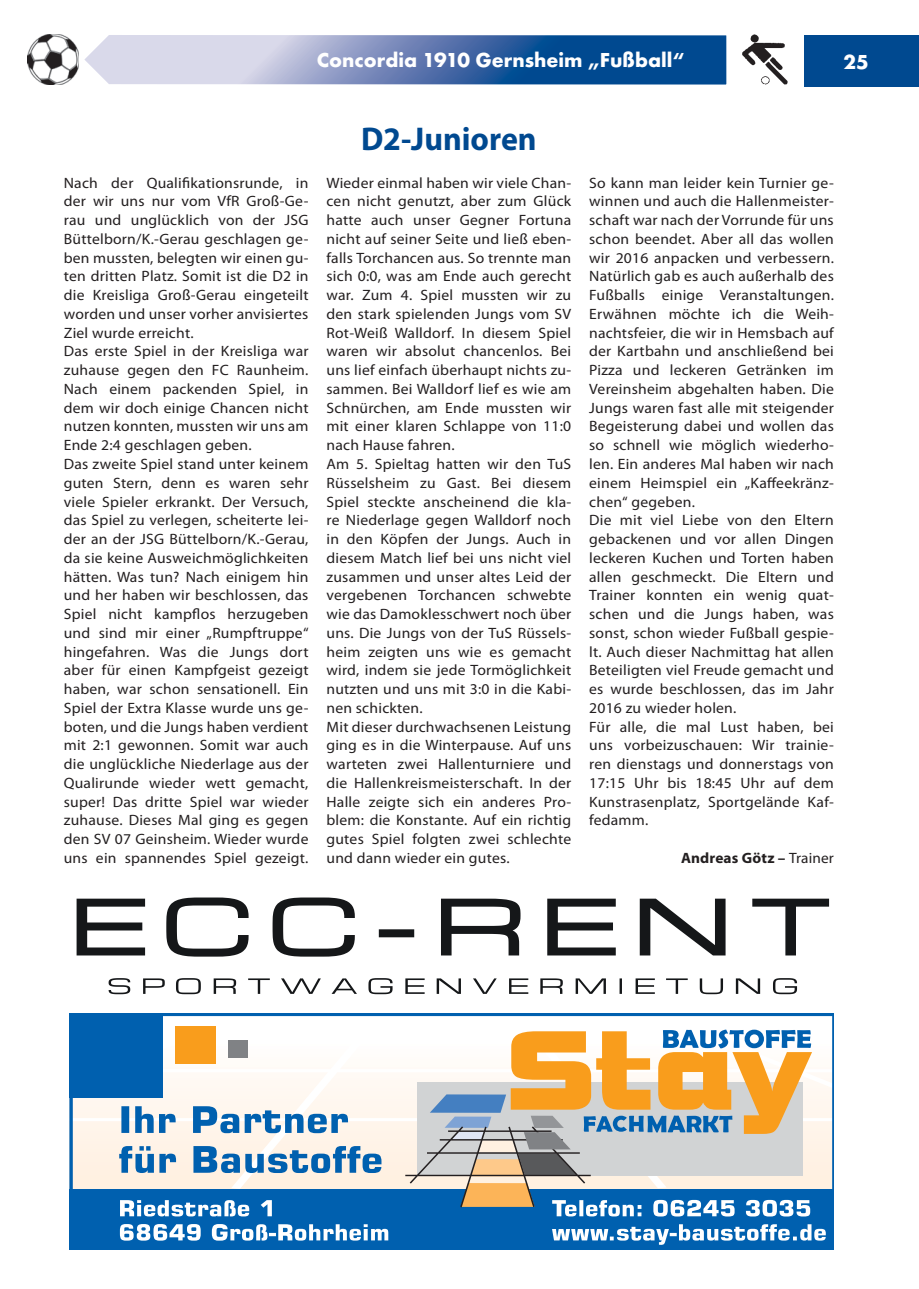
<style>
.page{position:relative;width:919px;height:1289px;background:#fff}
.page>*{position:absolute;margin:0;border:0;box-sizing:border-box;transform-origin:0 0}
.t1{font:700 33px "Myriad Pro";color:#004990}
.t2{font:700 21px "Futura T";color:#fff}
.t3{font:15px/18.8px "Myriad Pro";letter-spacing:.015em;color:#231f20;scale:1.04 1}
.t4{font:700 15px "Myriad Pro";letter-spacing:.01em;color:#231f20}
.s1{font-weight:400}
</style>
<div class="page">
<img style="left:28px;top:34px;width:51px;height:51px">
<svg style="left:84px;top:35px;width:642px;height:50px;background:#6e8ebb"></svg>
<img style="left:742px;top:34px;width:46px;height:51px">
<div style="left:804px;top:36px;width:114px;height:51px;background:#004990"></div>
<svg style="left:69px;top:1013px;width:764px;height:236px"></svg>
<svg style="left:77px;top:897px;width:752px;height:59px"></svg>
<svg style="left:109px;top:978px;width:688px;height:16px"></svg>
<h2 class="t2" style="left:317px;top:52px;width:369px">Concordia 1910 Gernsheim „Fußball“</h2>
<h2 class="t2" style="left:843px;top:54px;width:27px">25</h2>
<h1 class="t1" style="left:361px;top:127px;width:177px">D2-Junioren</h1>
<p class="t3" style="left:64px;top:175px;width:237px">Nach der Qualifikationsrunde, in der wir uns nur vom VfR Groß-Ge&shy;rau und unglücklich von der JSG Büttelborn/K.-Gerau geschlagen ge&shy;ben mussten, belegten wir einen gu&shy;ten dritten Platz. Somit ist die D2 in die Kreisliga Groß-Gerau eingeteilt worden und unser vorher anvisiertes Ziel wurde erreicht.<br>Das erste Spiel in der Kreisliga war zuhause gegen den FC Raunheim.<br>Nach einem packenden Spiel, in dem wir doch einige Chancen nicht nutzen konnten, mussten wir uns am Ende 2:4 geschlagen geben.<br>Das zweite Spiel stand unter keinem guten Stern, denn es waren sehr viele Spieler erkrankt. Der Versuch, das Spiel zu verlegen, scheiterte lei&shy;der an der JSG Büttelborn/K.-Gerau, da sie keine Ausweichmöglichkeiten hätten. Was tun? Nach einigem hin und her haben wir beschlossen, das Spiel nicht kampflos herzugeben und sind mir einer „Rumpftruppe“ hingefahren. Was die Jungs dort aber für einen Kampfgeist gezeigt haben, war schon sensationell. Ein Spiel der Extra Klasse wurde uns ge&shy;boten, und die Jungs haben verdient mit 2:1 gewonnen. Somit war auch die unglückliche Niederlage aus der Qualirunde wieder wett gemacht, super! Das dritte Spiel war wieder zuhause. Dieses Mal ging es gegen den SV 07 Geinsheim. Wieder wurde uns ein spannendes Spiel gezeigt.</p>
<p class="t3" style="left:326px;top:175px;width:237px">Wieder einmal haben wir viele Chan&shy;cen nicht genutzt, aber zum Glück hatte auch unser Gegner Fortuna nicht auf seiner Seite und ließ eben&shy;falls Torchancen aus. So trennte man sich 0:0, was am Ende auch gerecht war. Zum 4. Spiel mussten wir zu den stark spielenden Jungs vom SV Rot-Weiß Walldorf. In diesem Spiel waren wir absolut chancenlos. Bei uns lief einfach überhaupt nichts zu&shy;sammen. Bei Walldorf lief es wie am Schnürchen, am Ende mussten wir mit einer klaren Schlappe von 11:0 nach Hause fahren.<br>Am 5. Spieltag hatten wir den TuS Rüsselsheim zu Gast. Bei diesem Spiel steckte anscheinend die kla&shy;re Niederlage gegen Walldorf noch in den Köpfen der Jungs. Auch in diesem Match lief bei uns nicht viel zusammen und unser altes Leid der vergebenen Torchancen schwebte wie das Damoklesschwert noch über uns. Die Jungs von der TuS Rüssels&shy;heim zeigten uns wie es gemacht wird, indem sie jede Tormöglichkeit nutzten und uns mit 3:0 in die Kabi&shy;nen schickten.<br>Mit dieser durchwachsenen Leistung ging es in die Winterpause. Auf uns warteten zwei Hallenturniere und die Hallenkreismeisterschaft. In der Halle zeigte sich ein anderes Pro&shy;blem: die Konstante. Auf ein richtig gutes Spiel folgten zwei schlechte und dann wieder ein gutes.</p>
<p class="t3" style="left:589px;top:175px;width:237px">So kann man leider kein Turnier ge&shy;winnen und auch die Hallenmeister&shy;schaft war nach der Vorrunde für uns schon beendet. Aber all das wollen wir 2016 anpacken und verbessern.<br>Natürlich gab es auch außerhalb des<br>Fußballs einige Veranstaltungen.<br>Erwähnen möchte ich die Weih&shy;nachtsfeier, die wir in Hemsbach auf der Kartbahn und anschließend bei<br>Pizza und leckeren Getränken im<br>Vereinsheim abgehalten haben. Die<br>Jungs waren fast alle mit steigender<br>Begeisterung dabei und wollen das so schnell wie möglich wiederho&shy;len. Ein anderes Mal haben wir nach einem Heimspiel ein „Kaffeekränz&shy;chen“ gegeben.<br>Die mit viel Liebe von den Eltern gebackenen und vor allen Dingen leckeren Kuchen und Torten haben allen geschmeckt. Die Eltern und<br>Trainer konnten ein wenig quat&shy;schen und die Jungs haben, was sonst, schon wieder Fußball gespie&shy;lt. Auch dieser Nachmittag hat allen<br>Beteiligten viel Freude gemacht und es wurde beschlossen, das im Jahr<br>2016 zu wieder holen.<br>Für alle, die mal Lust haben, bei uns vorbeizuschauen: Wir trainie&shy;ren dienstags und donnerstags von<br>17:15 Uhr bis 18:45 Uhr auf dem<br>Kunstrasenplatz, Sportgelände Kaf&shy;fedamm.</p>
<p class="t4" style="left:681px;top:852px;width:154px">Andreas Götz – <span class="s1">Trainer</span></p>
</div>
